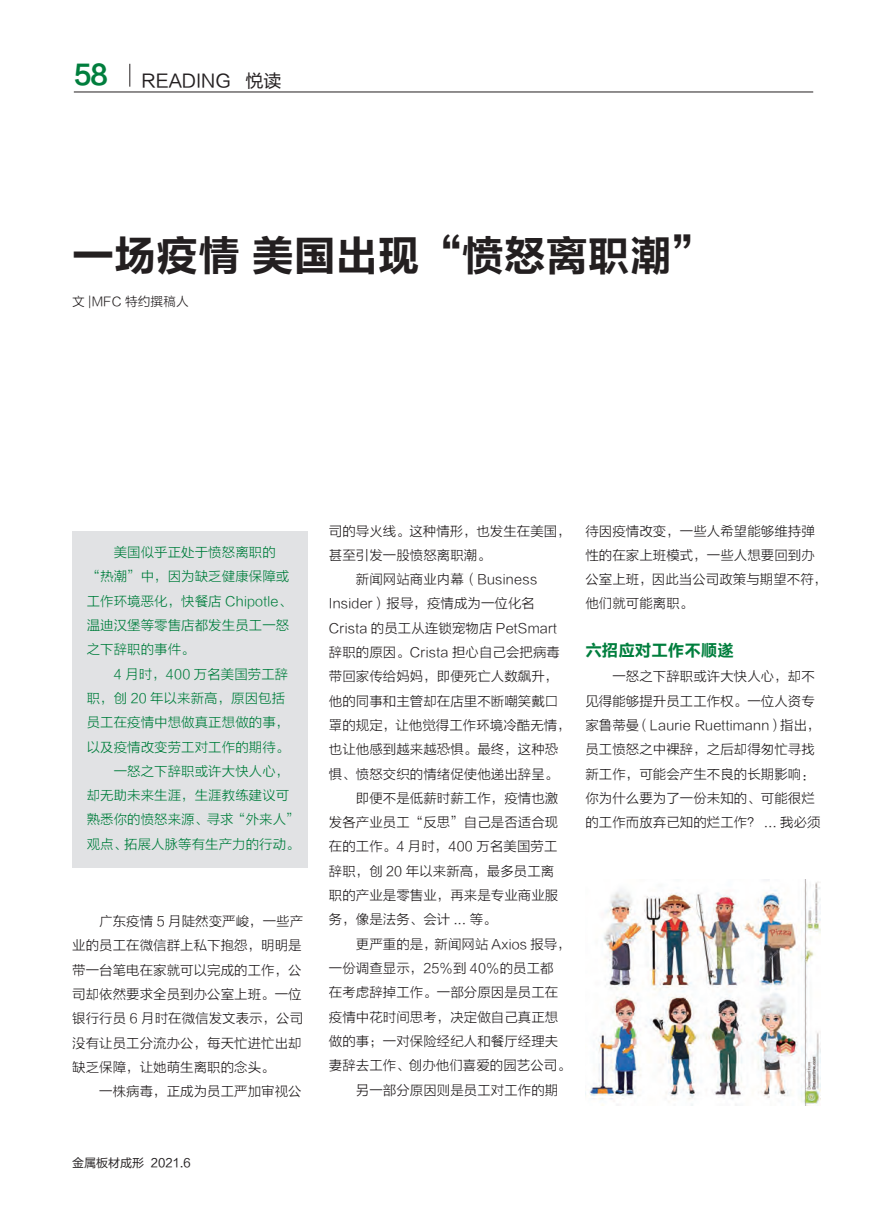
<style>
.page{position:relative;width:893px;height:1212px;background:#fff}
.page>*{position:absolute;margin:0;border:0;box-sizing:border-box;transform-origin:0 0}
.t1{font:42px "FZLTCHJW GB1 0";color:#231f20}
.t2{font:18px "FZLTHK GBK1 0";color:#231f20}
.t3{font:16.5px "FZLTCHJW GB1 0";color:#007e3d}
.t4{font:13.5px/24.3px "FZLTXHK";color:#231f20}
.t5{font:13.5px/24.3px "FZLTXHK";color:#007e3d}
.t6{font:12.75px "FZLTXHK";color:#231f20}
.t7{font:12px "FZLTHK GBK1 0";color:#231f20}
</style>
<div class="page">
<hr style="left:74px;top:92px;width:739px;height:1px;background:#231f20">
<svg style="left:130px;top:64px;width:1px;height:23px"></svg>
<div style="left:72px;top:531px;width:236px;height:337px;background:#e1e2e4"></div>
<img style="left:585px;top:879px;width:236px;height:227px">
<h2 class="t2" style="left:74px;top:71px;width:209px"><sup>58</sup> READING 悦读</h2>
<h1 class="t1" style="left:72px;top:232px;width:643px">一场疫情 美国出现“愤怒离职潮”</h1>
<p class="t6" style="left:72px;top:295px;width:118px">文 |MFC 特约撰稿人</p>
<p class="t5" style="left:87px;top:540px;width:207px;text-indent:27px">美国似乎正处于愤怒离职的“热潮”中，因为缺乏健康保障或工作环境恶化，快餐店 Chipotle、温迪汉堡等零售店都发生员工一怒之下辞职的事件。</p>
<p class="t5" style="left:114px;top:662px;width:176px">4 月时，400 万名美国劳工辞</p>
<p class="t5" style="left:87px;top:686px;width:200px">职，创 20 年以来新高，原因包括</p>
<p class="t5" style="left:87px;top:711px;width:204px">员工在疫情中想做真正想做的事，</p>
<p class="t5" style="left:87px;top:735px;width:204px">以及疫情改变劳工对工作的期待。</p>
<p class="t5" style="left:114px;top:759px;width:177px">一怒之下辞职或许大快人心，</p>
<p class="t5" style="left:87px;top:783px;width:204px">却无助未来生涯，生涯教练建议可</p>
<p class="t5" style="left:87px;top:808px;width:214px">熟悉你的愤怒来源、寻求“外来人”</p>
<p class="t5" style="left:87px;top:832px;width:214px">观点、拓展人脉等有生产力的行动。</p>
<p class="t4" style="left:72px;top:909px;width:232px;text-align:justify;text-indent:27px">广东疫情 5 月陡然变严峻，一些产业的员工在微信群上私下抱怨，明明是带一台笔电在家就可以完成的工作，公司却依然要求全员到办公室上班。一位银行行员 6 月时在微信发文表示，公司没有让员工分流办公，每天忙进忙出却缺乏保障，让她萌生离职的念头。</p>
<p class="t4" style="left:99px;top:1079px;width:204px">一株病毒，正成为员工严加审视公</p>
<p class="t7" style="left:72px;top:1156px;width:120px">金属板材成形 2021.6</p>
<p class="t4" style="left:329px;top:519px;width:244px">司的导火线。这种情形，也发生在美国，</p>
<p class="t4" style="left:329px;top:543px;width:163px">甚至引发一股愤怒离职潮。</p>
<p class="t4" style="left:356px;top:567px;width:183px">新闻网站商业内幕（Business</p>
<p class="t4" style="left:329px;top:592px;width:208px">Insider）报导，疫情成为一位化名</p>
<p class="t4" style="left:329px;top:616px;width:230px">Crista 的员工从连锁宠物店 PetSmart</p>
<p class="t4" style="left:329px;top:640px;width:233px">辞职的原因。Crista 担心自己会把病毒</p>
<p class="t4" style="left:329px;top:665px;width:231px">带回家传给妈妈，即便死亡人数飙升，</p>
<p class="t4" style="left:329px;top:689px;width:231px">他的同事和主管却在店里不断嘲笑戴口</p>
<p class="t4" style="left:329px;top:713px;width:244px">罩的规定，让他觉得工作环境冷酷无情，</p>
<p class="t4" style="left:329px;top:738px;width:231px">也让他感到越来越恐惧。最终，这种恐</p>
<p class="t4" style="left:329px;top:762px;width:231px">惧、愤怒交织的情绪促使他递出辞呈。</p>
<p class="t4" style="left:356px;top:786px;width:204px">即便不是低薪时薪工作，疫情也激</p>
<p class="t4" style="left:329px;top:810px;width:231px">发各产业员工“反思”自己是否适合现</p>
<p class="t4" style="left:329px;top:835px;width:230px">在的工作。4 月时，400 万名美国劳工</p>
<p class="t4" style="left:329px;top:859px;width:227px">辞职，创 20 年以来新高，最多员工离</p>
<p class="t4" style="left:329px;top:883px;width:231px">职的产业是零售业，再来是专业商业服</p>
<p class="t4" style="left:329px;top:908px;width:169px">务，像是法务、会计 ... 等。</p>
<p class="t4" style="left:356px;top:932px;width:217px">更严重的是，新闻网站 Axios 报导，</p>
<p class="t4" style="left:329px;top:956px;width:226px">一份调查显示，25％到 40％的员工都</p>
<p class="t4" style="left:329px;top:981px;width:231px">在考虑辞掉工作。一部分原因是员工在</p>
<p class="t4" style="left:329px;top:1005px;width:231px">疫情中花时间思考，决定做自己真正想</p>
<p class="t4" style="left:329px;top:1029px;width:231px">做的事；一对保险经纪人和餐厅经理夫</p>
<p class="t4" style="left:329px;top:1053px;width:244px">妻辞去工作、创办他们喜爱的园艺公司。</p>
<p class="t4" style="left:356px;top:1078px;width:204px">另一部分原因则是员工对工作的期</p>
<p class="t4" style="left:585px;top:519px;width:244px">待因疫情改变，一些人希望能够维持弹性的在家上班模式，一些人想要回到办公室上班，因此当公司政策与期望不符，他们就可能离职。</p>
<p class="t3" style="left:585px;top:642px;width:150px">六招应对工作不顺遂</p>
<p class="t4" style="left:585px;top:665px;width:237px;text-indent:27px">一怒之下辞职或许大快人心，却不见得能够提升员工工作权。一位人资专家鲁蒂曼（Laurie Ruettimann）指出，员工愤怒之中裸辞，之后却得匆忙寻找新工作，可能会产生不良的长期影响：你为什么要为了一份未知的、可能很烂的工作而放弃已知的烂工作？ ... 我必须</p>
</div>
